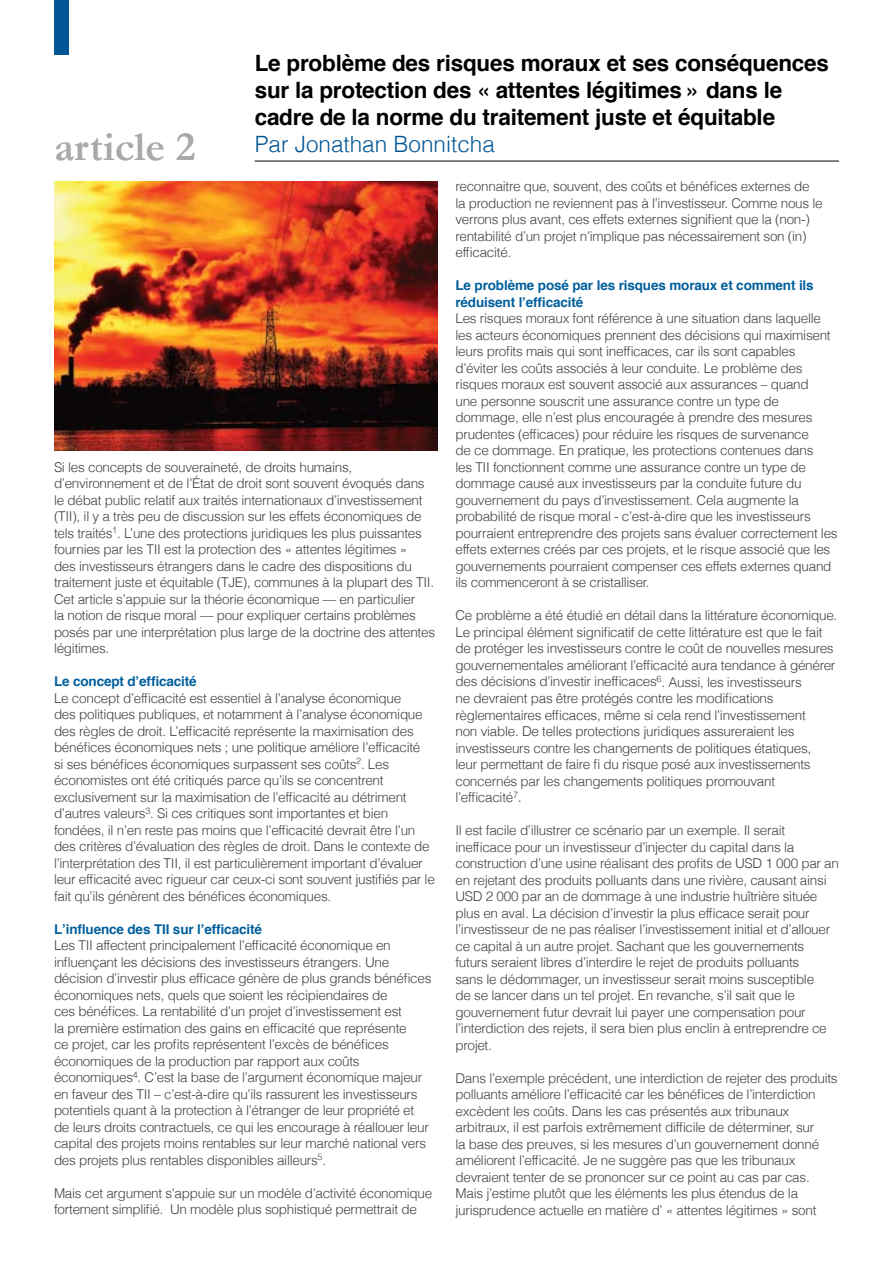
<style>
.page{position:relative;width:893px;height:1263px;background:#fff}
.page>*{position:absolute;margin:0;border:0;box-sizing:border-box;transform-origin:0 0}
.t1{font:700 42px "Garamond";color:#a7a9ac}
.t2{font:700 22.5px/27px "Helvetica";letter-spacing:-.01em;color:#000}
.t3{font:300 22.5px "Helvetica";color:#005595}
.t4{font:300 13.5px/16.5px "Helvetica";letter-spacing:-.02em;color:#414142}
.t5{font:700 13.5px/16.5px "Helvetica";letter-spacing:-.01em;color:#005f9c}
.s1{font-size:14.25px}
</style>
<div class="page">
<div style="left:54px;top:0;width:14px;height:54px;background:#005595"></div>
<hr style="left:255px;top:161px;width:584px;height:1px;background:#000">
<img style="left:54px;top:182px;width:383px;height:269px">
<h2 class="t2" style="left:255px;top:49px;width:576px">Le problème des risques moraux et ses conséquences sur la protection des « attentes légitimes » dans le cadre de la norme du traitement juste et équitable</h2>
<h2 class="t3" style="left:255px;top:130px;width:242px">Par Jonathan Bonnitcha</h2>
<p class="t4" style="left:455px;top:178px;width:369px">reconnaitre que, souvent, des coûts et bénéfices externes de la production ne reviennent pas à l’investisseur. Comme nous le verrons plus avant, ces effets externes signifient que la (non-) rentabilité d’un projet n’implique pas nécessairement son (in) efficacité.</p>
<p class="t5" style="left:455px;top:278px;width:360px">Le problème posé par les risques moraux et comment ils réduisent l’efficacité</p>
<p class="t4" style="left:455px;top:310px;width:384px">Les risques moraux font référence à une situation dans laquelle les acteurs économiques prennent des décisions qui maximisent leurs profits mais qui sont inefficaces, car ils sont capables d’éviter les coûts associés à leur conduite. Le problème des risques moraux est souvent associé aux assurances – quand<br>une personne souscrit une assurance contre un type de dommage, elle n’est plus encouragée à prendre des mesures prudentes (efficaces) pour réduire les risques de survenance<br>de ce dommage. En pratique, les protections contenues dans<br>les TII fonctionnent comme une assurance contre un type de dommage causé aux investisseurs par la conduite future du gouvernement du pays d’investissement. Cela augmente la probabilité de risque moral - c’est-à-dire que les investisseurs pourraient entreprendre des projets sans évaluer correctement les effets externes créés par ces projets, et le risque associé que les gouvernements pourraient compenser ces effets externes quand ils commenceront à se cristalliser.</p>
<p class="t4" style="left:455px;top:607px;width:383px">Ce problème a été étudié en détail dans la littérature économique.<br>Le principal élément significatif de cette littérature est que le fait de protéger les investisseurs contre le coût de nouvelles mesures gouvernementales améliorant l’efficacité aura tendance à générer des décisions d’investir inefficaces<sup>6</sup>. Aussi, les investisseurs<br>ne devraient pas être protégés contre les modifications règlementaires efficaces, même si cela rend l’investissement<br>non viable. De telles protections juridiques assureraient les investisseurs contre les changements de politiques étatiques,<br>leur permettant de faire fi du risque posé aux investissements concernés par les changements politiques promouvant l’efficacité<sup>7</sup><span class="s1">.</span></p>
<p class="t4" style="left:455px;top:822px;width:385px">Il est facile d’illustrer ce scénario par un exemple. Il serait inefficace pour un investisseur d’injecter du capital dans la construction d’une usine réalisant des profits de USD 1 000 par an en rejetant des produits polluants dans une rivière, causant ainsi USD 2 000 par an de dommage à une industrie huîtrière située plus en aval. La décision d’investir la plus efficace serait pour l’investisseur de ne pas réaliser l’investissement initial et d’allouer ce capital à un autre projet. Sachant que les gouvernements futurs seraient libres d’interdire le rejet de produits polluants<br>sans le dédommager, un investisseur serait moins susceptible<br>de se lancer dans un tel projet. En revanche, s’il sait que le gouvernement futur devrait lui payer une compensation pour l’interdiction des rejets, il sera bien plus enclin à entreprendre ce projet.</p>
<p class="t4" style="left:455px;top:1069px;width:384px">Dans l’exemple précédent, une interdiction de rejeter des produits polluants améliore l’efficacité car les bénéfices de l’interdiction excèdent les coûts. Dans les cas présentés aux tribunaux arbitraux, il est parfois extrêmement difficile de déterminer, sur<br>la base des preuves, si les mesures d’un gouvernement donné améliorent l’efficacité. Je ne suggère pas que les tribunaux devraient tenter de se prononcer sur ce point au cas par cas.<br>Mais j’estime plutôt que les éléments les plus étendus de la jurisprudence actuelle en matière d’ « attentes légitimes » sont</p>
<h1 class="t1" style="left:54px;top:122px;width:143px">article 2</h1>
<p class="t4" style="left:54px;top:458px;width:383px">Si les concepts de souveraineté, de droits humains, d’environnement et de l’État de droit sont souvent évoqués dans le débat public relatif aux traités internationaux d’investissement (TII), il y a très peu de discussion sur les effets économiques de tels traités<sup>1</sup>. L’une des protections juridiques les plus puissantes fournies par les TII est la protection des « attentes légitimes »<br>des investisseurs étrangers dans le cadre des dispositions du traitement juste et équitable (TJE), communes à la plupart des TII.<br>Cet article s’appuie sur la théorie économique — en particulier<br>la notion de risque moral — pour expliquer certains problèmes posés par une interprétation plus large de la doctrine des attentes légitimes.</p>
<p class="t5" style="left:54px;top:673px;width:144px">Le concept d’efficacité</p>
<p class="t4" style="left:54px;top:689px;width:382px">Le concept d’efficacité est essentiel à l’analyse économique<br>des politiques publiques, et notamment à l’analyse économique des règles de droit. L’efficacité représente la maximisation des bénéfices économiques nets ; une politique améliore l’efficacité<br>si ses bénéfices économiques surpassent ses coûts<sup>2</sup>. Les économistes ont été critiqués parce qu’ils se concentrent exclusivement sur la maximisation de l’efficacité au détriment d’autres valeurs<sup>3</sup>. Si ces critiques sont importantes et bien fondées, il n’en reste pas moins que l’efficacité devrait être l’un des critères d’évaluation des règles de droit. Dans le contexte de l’interprétation des TII, il est particulièrement important d’évaluer leur efficacité avec rigueur car ceux-ci sont souvent justifiés par le fait qu’ils génèrent des bénéfices économiques.</p>
<p class="t5" style="left:54px;top:921px;width:209px">L’influence des TII sur l’efficacité</p>
<p class="t4" style="left:54px;top:937px;width:379px">Les TII affectent principalement l’efficacité économique en influençant les décisions des investisseurs étrangers. Une décision d’investir plus efficace génère de plus grands bénéfices économiques nets, quels que soient les récipiendaires de<br>ces bénéfices. La rentabilité d’un projet d’investissement est<br>la première estimation des gains en efficacité que représente<br>ce projet, car les profits représentent l’excès de bénéfices économiques de la production par rapport aux coûts économiques<sup>4</sup>. C’est la base de l’argument économique majeur en faveur des TII – c’est-à-dire qu’ils rassurent les investisseurs potentiels quant à la protection à l’étranger de leur propriété et de leurs droits contractuels, ce qui les encourage à réallouer leur capital des projets moins rentables sur leur marché national vers des projets plus rentables disponibles ailleurs<sup>5</sup>.</p>
<p class="t4" style="left:54px;top:1184px;width:380px">Mais cet argument s’appuie sur un modèle d’activité économique fortement simplifié. Un modèle plus sophistiqué permettrait de</p>
</div>
